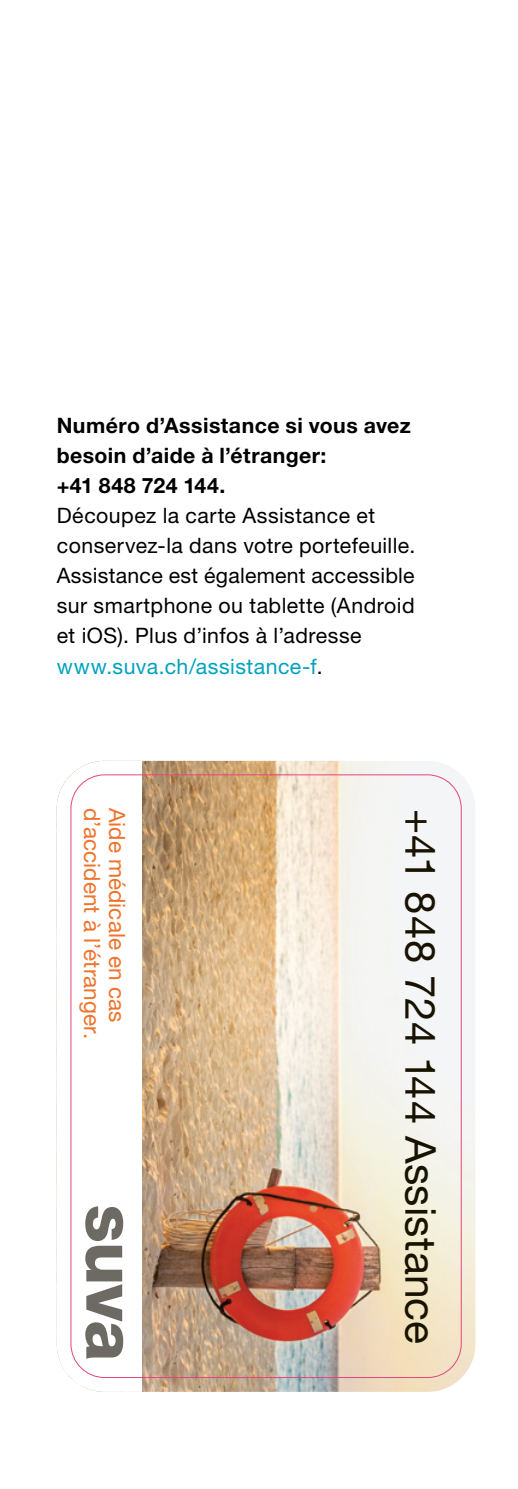
<style>
.page{position:relative;width:518px;height:1489px;background:#fff}
.page>*{position:absolute;margin:0;border:0;box-sizing:border-box;transform-origin:0 0}
.t1{font:41.75px "Helvetica Neue LT Std";letter-spacing:.02em;color:#181300}
.t2{font:22.5px "Helvetica Neue LT Std";color:#ee742d}
.t3{font:21.25px/30px "Helvetica Neue LT Std";letter-spacing:.02em;color:#000}
.t4{font:700 21.25px/30px "Helvetica Neue LT Std";letter-spacing:.02em;color:#000}
.s1{color:#00a2bc}
.s2{font-size:42.5px}
</style>
<div class="page">
<img style="left:142px;top:760px;width:333px;height:631px">
<svg style="left:85px;top:1206px;width:38px;height:152px"></svg>
<p class="t4" style="left:57px;top:409px;width:355px">Numéro d’Assistance si vous avez besoin d’aide à l’étranger:<br>+41 848 724 144.</p>
<p class="t3" style="left:57px;top:500px;width:360px">Découpez la carte Assistance et conservez-la dans votre portefeuille.<br>Assistance est également accessible sur smartphone ou tablette (Android et iOS). Plus d’infos à l’adresse <span class="s1">www.suva.ch/assistance-f</span>.</p>
<p class="t2" style="left:106px;top:807px;width:233px;rotate:90deg">d’accident à l’étranger.</p>
<p class="t2" style="left:131px;top:807px;width:216px;rotate:90deg">Aide médicale en cas</p>
<h1 class="t1" style="left:445px;top:809px;width:536px;rotate:90deg">+41 848 724 144 <span class="s2">Assistance</span></h1>
</div>
